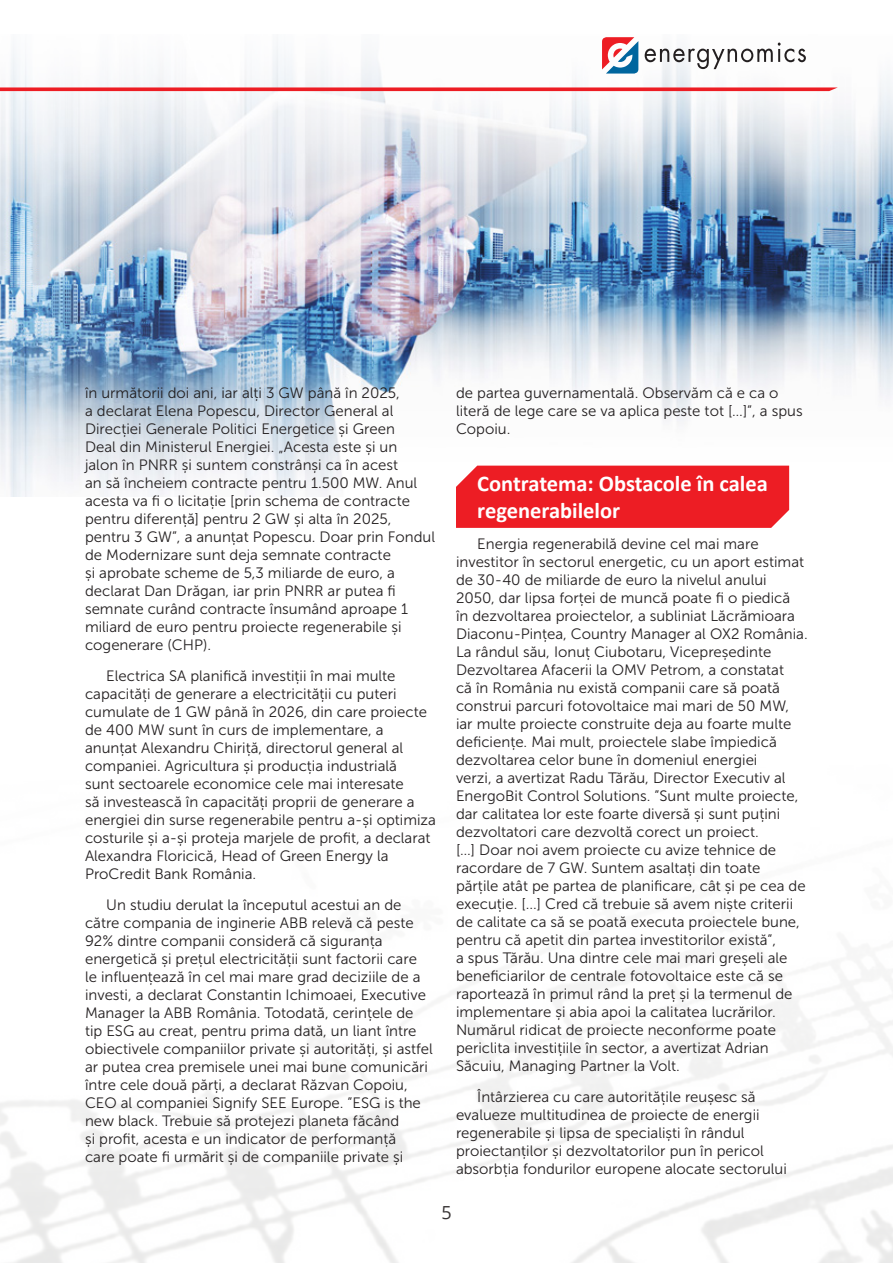
<style>
.page{position:relative;width:893px;height:1263px;background:#fff}
.page>*{position:absolute;margin:0;border:0;box-sizing:border-box;transform-origin:0 0}
.t1{font:700 22.5px/27px "Calibri";color:#fff}
.t2{font:18px "Open Sans";color:#231f20}
.t3{font:15px/18px "Museo Sans 300";color:#231f20}
</style>
<div class="page">
<img style="left:0;top:37px;width:893px;height:1226px">
<div style="left:456px;top:466px;width:333px;height:62px;background:#ed1d24"></div>
<p class="t3" style="left:85px;top:384px;width:352px">în următorii doi ani, iar alți 3 GW până în 2025,<br>a declarat Elena Popescu, Director General al Direcției Generale Politici Energetice și Green<br>Deal din Ministerul Energiei. „Acesta este și un<br>jalon în PNRR și suntem constrânși ca în acest<br>an să încheiem contracte pentru 1.500 MW. Anul acesta va fi o licitație [prin schema de contracte pentru diferență] pentru 2 GW și alta în 2025, pentru 3 GW”, a anunțat Popescu. Doar prin Fondul de Modernizare sunt deja semnate contracte<br>și aprobate scheme de 5,3 miliarde de euro, a declarat Dan Drăgan, iar prin PNRR ar putea fi semnate curând contracte însumând aproape 1 miliard de euro pentru proiecte regenerabile și cogenerare (CHP).</p>
<p class="t3" style="left:85px;top:667px;width:352px;text-indent:21px">Electrica SA planifică investiții în mai multe capacități de generare a electricității cu puteri cumulate de 1 GW până în 2026, din care proiecte de 400 MW sunt în curs de implementare, a anunțat Alexandru Chiriță, directorul general al companiei. Agricultura și producția industrială<br>sunt sectoarele economice cele mai interesate<br>să investească în capacități proprii de generare a energiei din surse regenerabile pentru a-și optimiza costurile și a-și proteja marjele de profit, a declarat Alexandra Floricică, Head of Green Energy la ProCredit Bank România.</p>
<p class="t3" style="left:85px;top:896px;width:349px;text-indent:21px">Un studiu derulat la începutul acestui an de către compania de inginerie ABB relevă că peste 92% dintre companii consideră că siguranța energetică și prețul electricității sunt factorii care<br>le influențează în cel mai mare grad deciziile de a investi, a declarat Constantin Ichimoaei, Executive Manager la ABB România. Totodată, cerințele de tip ESG au creat, pentru prima dată, un liant între obiectivele companiilor private și autorități, și astfel ar putea crea premisele unei mai bune comunicări între cele două părți, a declarat Răzvan Copoiu, CEO al companiei Signify SEE Europe. ”ESG is the new black. Trebuie să protejezi planeta făcând<br>și profit, acesta e un indicator de performanță<br>care poate fi urmărit și de companiile private și</p>
<p class="t3" style="left:456px;top:384px;width:348px">de partea guvernamentală. Observăm că e ca o literă de lege care se va aplica peste tot […]”, a spus<br>Copoiu.</p>
<h1 class="t1" style="left:477px;top:470px;width:292px">Contratema: Obstacole în calea regenerabilelor</h1>
<p class="t3" style="left:456px;top:535px;width:353px;text-indent:21px">Energia regenerabilă devine cel mai mare investitor în sectorul energetic, cu un aport estimat de 30-40 de miliarde de euro la nivelul anului 2050, dar lipsa forței de muncă poate fi o piedică<br>în dezvoltarea proiectelor, a subliniat Lăcrămioara Diaconu-Pințea, Country Manager al OX2 România.<br>La rândul său, Ionuț Ciubotaru, Vicepreședinte Dezvoltarea Afacerii la OMV Petrom, a constatat<br>că în România nu există companii care să poată construi parcuri fotovoltaice mai mari de 50 MW, iar multe proiecte construite deja au foarte multe deficiențe. Mai mult, proiectele slabe împiedică dezvoltarea celor bune în domeniul energiei<br>verzi, a avertizat Radu Tărău, Director Executiv al EnergoBit Control Solutions. ”Sunt multe proiecte, dar calitatea lor este foarte diversă și sunt puțini dezvoltatori care dezvoltă corect un proiect.<br>[…] Doar noi avem proiecte cu avize tehnice de racordare de 7 GW. Suntem asaltați din toate<br>părțile atât pe partea de planificare, cât și pe cea de execuție. [...] Cred că trebuie să avem niște criterii de calitate ca să se poată executa proiectele bune, pentru că apetit din partea investitorilor există”,<br>a spus Tărău. Una dintre cele mai mari greșeli ale beneficiarilor de centrale fotovoltaice este că se raportează în primul rând la preț și la termenul de implementare și abia apoi la calitatea lucrărilor.<br>Numărul ridicat de proiecte neconforme poate periclita investițiile în sector, a avertizat Adrian Săcuiu, Managing Partner la Volt.</p>
<p class="t3" style="left:456px;top:1087px;width:332px;text-indent:21px">Întârzierea cu care autoritățile reușesc să evalueze multitudinea de proiecte de energii regenerabile și lipsa de specialiști în rândul proiectanților și dezvoltatorilor pun în pericol absorbția fondurilor europene alocate sectorului</p>
<p class="t2" style="left:441px;top:1200px;width:12px">5</p>
</div>
